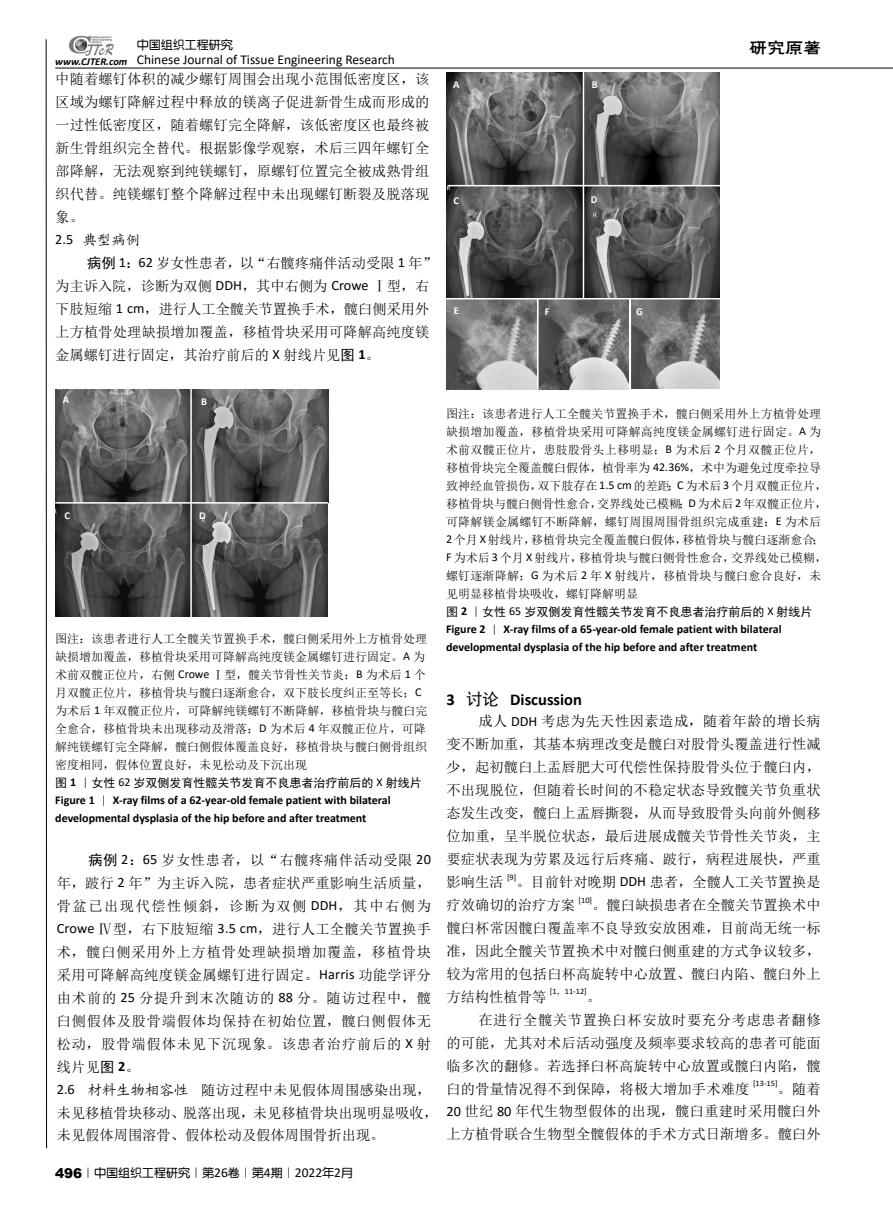
<style>
.page{position:relative;width:893px;height:1212px;background:#fff}
.page>*{position:absolute;margin:0;border:0;box-sizing:border-box;transform-origin:0 0}
.t1{font:18px "FZHLJW GB1 0";color:#000}
.t2{font:700 16.5px "Calibri";color:#000}
.t3{font:14.25px/23px "Sim Sun";letter-spacing:.01em;color:#000;text-align:justify}
.t4{font:14.25px "Sim Sun";letter-spacing:.045em;color:#000}
.t5{font:14.25px "Kai Ti GB2312";color:#000}
.t6{font:13.5px "Calibri";color:#000}
.t7{font:12px/18px "Sim Sun";color:#000}
.t8{font:700 12px/18px "Calibri";color:#000}
.t9{font:12px "Sim Hei";color:#000}
.t10{font:12px "FZY3 JW GB1 0";color:#000}
.t11{font:700 10.5px "Calibri";color:#fff}
.t12{font:8.25px "Calibri";color:#000}
.s1{font-weight:700;font-style:italic;font-size:10.5px}
.s2{font-family:"Calibri"}
.s3{font-family:"Sim Hei"}
.s4{font-family:"Calibri";font-weight:700}
.s5{font-family:"Sim Sun"}
.s6{font-family:"Sim Sun";font-weight:400}
.s7{font-family:"Kai Ti GB2312"}
.s8{font-family:"Arial";font-weight:900;font-size:13.5px}
.s9{font-family:"Calibri";font-size:13.5px}
.s10{font-family:"Sim Hei";font-weight:400}
</style>
<div class="page">
<hr style="left:55px;top:68px;width:838px;height:1px;background:#000">
<hr style="left:46px;top:39px;width:1px;height:1109px;background:#000">
<img style="left:69px;top:35px;width:45px;height:21px">
<img style="left:55px;top:389px;width:273px;height:227px">
<img style="left:447px;top:72px;width:273px;height:113px">
<img style="left:447px;top:186px;width:136px;height:112px">
<img style="left:585px;top:186px;width:134px;height:112px">
<img style="left:447px;top:299px;width:90px;height:90px">
<img style="left:539px;top:299px;width:90px;height:90px">
<img style="left:631px;top:299px;width:88px;height:90px">
<hr style="left:190px;top:389px;width:2px;height:230px;background:#fff">
<hr style="left:55px;top:502px;width:273px;height:2px;background:#fff">
<hr style="left:583px;top:72px;width:1px;height:227px;background:#fff">
<p class="t10" style="left:137px;top:38px;width:97px">中国组织工程研究</p>
<p class="t6" style="left:55px;top:50px;width:341px"><span class="s1">www.CJTER.com</span> Chinese Journal of Tissue Engineering Research</p>
<p class="t3" style="left:55px;top:68px;width:376px">中随着螺钉体积的减少螺钉周围会出现小范围低密度区，该区域为螺钉降解过程中释放的镁离子促进新骨生成而形成的一过性低密度区，随着螺钉完全降解，该低密度区也最终被新生骨组织完全替代。根据影像学观察，术后三四年螺钉全部降解，无法观察到纯镁螺钉，原螺钉位置完全被成熟骨组织代替。纯镁螺钉整个降解过程中未出现螺钉断裂及脱落现象。</p>
<p class="t5" style="left:55px;top:233px;width:86px"><span class="s2">2.5</span> 典型病例</p>
<p class="t3" style="left:55px;top:251px;width:383px;text-align:left;text-indent:32px"><span class="s3">病例</span> <span class="s2">1</span><span class="s3">：</span><span class="s2">62</span> 岁女性患者，以“右髋疼痛伴活动受限 <span class="s2">1</span> 年”为主诉入院，诊断为双侧 <span class="s2">DDH</span>，其中右侧为 <span class="s2">Crowe</span> Ⅰ型，右下肢短缩 <span class="s2">1 cm</span>，进行人工全髋关节置换手术，髋臼侧采用外上方植骨处理缺损增加覆盖，移植骨块采用可降解高纯度镁金属螺钉进行固定，其治疗前后的 <span class="s2">X</span> 射线片见<span class="s3">图</span> <span class="s4">1</span>。</p>
<p class="t11" style="left:63px;top:393px;width:8px">A</p>
<p class="t11" style="left:201px;top:395px;width:7px">B</p>
<p class="t11" style="left:64px;top:509px;width:7px">C</p>
<p class="t11" style="left:199px;top:509px;width:8px">D</p>
<p class="t7" style="left:55px;top:629px;width:374px">图注：该患者进行人工全髋关节置换手术，髋臼侧采用外上方植骨处理缺损增加覆盖，移植骨块采用可降解高纯度镁金属螺钉进行固定。<span class="s2">A</span> 为术前双髋正位片，右侧 <span class="s2">Crowe</span> Ⅰ型，髋关节骨性关节炎；<span class="s2">B</span> 为术后 <span class="s2">1</span> 个月双髋正位片，移植骨块与髋臼逐渐愈合，双下肢长度纠正至等长；<span class="s2">C</span>为术后 <span class="s2">1</span> 年双髋正位片，可降解纯镁螺钉不断降解，移植骨块与髋臼完全愈合，移植骨块未出现移动及滑落；<span class="s2">D</span> 为术后 <span class="s2">4</span> 年双髋正位片，可降解纯镁螺钉完全降解，髋臼侧假体覆盖良好，移植骨块与髋臼侧骨组织密度相同，假体位置良好，未见松动及下沉出现</p>
<p class="t9" style="left:55px;top:776px;width:368px">图 <span class="s4">1</span> <span class="s5">｜</span>女性 <span class="s2">62</span> 岁双侧发育性髋关节发育不良患者治疗前后的 <span class="s2">X</span> 射线片</p>
<p class="t8" style="left:55px;top:791px;width:337px">Figure 1 <span class="s6">｜</span> X-ray films of a 62-year-old female patient with bilateral developmental dysplasia of the hip before and after treatment</p>
<p class="t3" style="left:57px;top:848px;width:383px;text-align:left;text-indent:32px"><span class="s3">病例</span> <span class="s2">2</span><span class="s3">：</span><span class="s2">65</span> 岁女性患者，以“右髋疼痛伴活动受限 <span class="s2">20</span>年，跛行 <span class="s2">2</span> 年”为主诉入院，患者症状严重影响生活质量，骨盆已出现代偿性倾斜，诊断为双侧 <span class="s2">DDH</span>，其中右侧为<br><span class="s2">Crowe</span> Ⅳ型，右下肢短缩 <span class="s2">3.5 cm</span>，进行人工全髋关节置换手术，髋臼侧采用外上方植骨处理缺损增加覆盖，移植骨块采用可降解高纯度镁金属螺钉进行固定。<span class="s2">Harris</span> 功能学评分由术前的 <span class="s2">25</span> 分提升到末次随访的 <span class="s2">88</span> 分。随访过程中，髋臼侧假体及股骨端假体均保持在初始位置，髋臼侧假体无松动，股骨端假体未见下沉现象。该患者治疗前后的 <span class="s2">X</span> 射线片见<span class="s3">图</span> <span class="s4">2</span>。<br><span class="s2">2.6</span> <span class="s7">材料生物相容性</span> 随访过程中未见假体周围感染出现，未见移植骨块移动、脱落出现，未见移植骨块出现明显吸收，未见假体周围溶骨、假体松动及假体周围骨折出现。</p>
<p class="t10" style="left:55px;top:1166px;width:299px"><span class="s8">496</span><span class="s5">｜</span>中国组织工程研究<span class="s5">｜</span>第<span class="s9">26</span>卷<span class="s5">｜</span>第<span class="s9">4</span>期<span class="s5">｜</span><span class="s9">2022</span>年<span class="s9">2</span>月</p>
<p class="t11" style="left:453px;top:78px;width:8px">A</p>
<p class="t11" style="left:592px;top:78px;width:7px">B</p>
<p class="t11" style="left:453px;top:194px;width:7px">C</p>
<p class="t11" style="left:591px;top:193px;width:8px">D</p>
<p class="t11" style="left:454px;top:304px;width:7px">E</p>
<p class="t11" style="left:545px;top:305px;width:6px">F</p>
<p class="t11" style="left:636px;top:305px;width:8px">G</p>
<p class="t1" style="left:749px;top:38px;width:74px">研究原著</p>
<p class="t7" style="left:446px;top:404px;width:383px">图注：该患者进行人工全髋关节置换手术，髋臼侧采用外上方植骨处理缺损增加覆盖，移植骨块采用可降解高纯度镁金属螺钉进行固定。<span class="s2">A</span> 为术前双髋正位片，患肢股骨头上移明显；<span class="s2">B</span> 为术后 <span class="s2">2</span> 个月双髋正位片，移植骨块完全覆盖髋臼假体，植骨率为 <span class="s2">42.36%</span>，术中为避免过度牵拉导致神经血管损伤，双下肢存在<span class="s2">1.5 cm</span>的差距；<span class="s2">C</span>为术后<span class="s2">3</span>个月双髋正位片，移植骨块与髋臼侧骨性愈合，交界线处已模糊；<span class="s2">D</span>为术后<span class="s2">2</span>年双髋正位片，可降解镁金属螺钉不断降解，螺钉周围周围骨组织完成重建；<span class="s2">E</span> 为术后<span class="s2">2</span>个月<span class="s2">X</span>射线片，移植骨块完全覆盖髋臼假体，移植骨块与髋臼逐渐愈合；<span class="s2">F</span> 为术后 <span class="s2">3</span> 个月 <span class="s2">X</span> 射线片，移植骨块与髋臼侧骨性愈合，交界线处已模糊，螺钉逐渐降解；<span class="s2">G</span> 为术后 <span class="s2">2</span> 年 <span class="s2">X</span> 射线片，移植骨块与髋臼愈合良好，未见明显移植骨块吸收，螺钉降解明显</p>
<p class="t9" style="left:446px;top:605px;width:368px">图 <span class="s4">2</span> <span class="s5">｜</span>女性 <span class="s2">65</span> 岁双侧发育性髋关节发育不良患者治疗前后的 <span class="s2">X</span> 射线片</p>
<p class="t8" style="left:446px;top:619px;width:337px">Figure 2 <span class="s6">｜</span> X-ray films of a 65-year-old female patient with bilateral developmental dysplasia of the hip before and after treatment</p>
<p class="t2" style="left:446px;top:689px;width:137px">3 <span class="s10">讨论</span> Discussion</p>
<p class="t3" style="left:446px;top:710px;width:376px;text-indent:32px">成人 <span class="s2">DDH</span> 考虑为先天性因素造成，随着年龄的增长病变不断加重，其基本病理改变是髋臼对股骨头覆盖进行性减少，起初髋臼上盂唇肥大可代偿性保持股骨头位于髋臼内，不出现脱位，但随着长时间的不稳定状态导致髋关节负重状态发生改变，髋臼上盂唇撕裂，从而导致股骨头向前外侧移位加重，呈半脱位状态，最后进展成髋关节骨性关节炎，主要症状表现为劳累及远行后疼痛、跛行，病程进展快，严重影响生活</p>
<p class="t12" style="left:507px;top:871px;width:11px">[9]</p>
<p class="t3" style="left:446px;top:870px;width:376px;text-indent:70px">。目前针对晚期 <span class="s2">DDH</span> 患者，全髋人工关节置换是疗效确切的治疗方案</p>
<p class="t12" style="left:579px;top:894px;width:15px">[10]</p>
<p class="t3" style="left:446px;top:893px;width:376px;text-indent:146px">。髋臼缺损患者在全髋关节置换术中髋臼杯常因髋臼覆盖率不良导致安放困难，目前尚无统一标准，因此全髋关节置换术中对髋臼侧重建的方式争议较多，较为常用的包括臼杯高旋转中心放置、髋臼内陷、髋臼外上方结构性植骨等</p>
<p class="t12" style="left:550px;top:986px;width:39px">[1<span class="s5">，</span>11-12]</p>
<p class="t3" style="left:587px;top:985px;width:16px">。</p>
<p class="t4" style="left:478px;top:1012px;width:344px">在进行全髋关节置换臼杯安放时要充分考虑患者翻修</p>
<p class="t3" style="left:446px;top:1031px;width:376px">的可能，尤其对术后活动强度及频率要求较高的患者可能面</p>
<p class="t3" style="left:446px;top:1054px;width:376px">临多次的翻修。若选择臼杯高旋转中心放置或髋臼内陷，髋</p>
<p class="t3" style="left:446px;top:1077px;width:305px">臼的骨量情况得不到保障，将极大增加手术难度</p>
<p class="t12" style="left:753px;top:1078px;width:26px">[13-15]</p>
<p class="t3" style="left:446px;top:1077px;width:376px;text-indent:331px">。随着<span class="s2">20</span> 世纪 <span class="s2">80</span> 年代生物型假体的出现，髋臼重建时采用髋臼外上方植骨联合生物型全髋假体的手术方式日渐增多。髋臼外</p>
</div>
